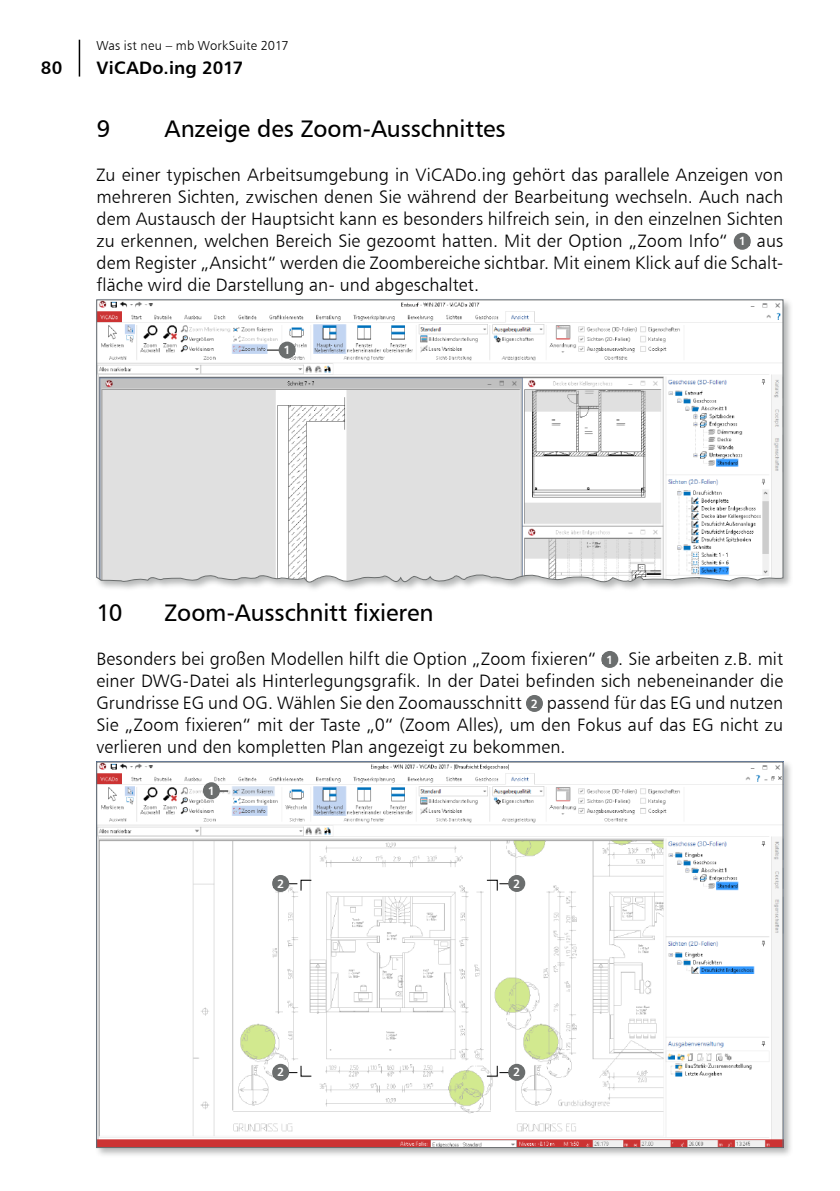
<style>
.page{position:relative;width:840px;height:1191px;background:#fff}
.page>*{position:absolute;margin:0;border:0;box-sizing:border-box;transform-origin:0 0}
.t1{font:24px "Humanist 777 BT Roman B";letter-spacing:-.005em;color:#000}
._4_Grundtext{font:18px/22px "Humanist 777 BT Light B";letter-spacing:.005em;color:#000;text-align:justify}
.t2{font:18px "Humanist 777 BT Bold B";letter-spacing:.015em;color:#000}
.t3{font:13px "Humanist 777 BT Light B";letter-spacing:.015em;color:#000}
.t4{font:12px "Humanist 777 BT Bold B";color:#fff}
</style>
<div class="page">
<hr style="left:79px;top:40px;width:1px;height:37px;background:#000">
<div style="left:733px;top:233px;width:17px;height:17px;background:#6b6e6e;border-radius:50%"></div>
<div style="left:95px;top:298px;width:697px;height:294px;background:#6b6e6e;opacity:.5"></div>
<svg style="left:96px;top:299px;width:687px;height:285px"></svg>
<svg style="left:278px;top:341px;width:17px;height:17px"></svg>
<div style="left:280px;top:346px;width:14px;height:8px;background:#6b6e6e"></div>
<div style="left:601px;top:651px;width:17px;height:17px;background:#6b6e6e;border-radius:50%"></div>
<svg style="left:525px;top:695px;width:17px;height:17px"></svg>
<div style="left:527px;top:699px;width:14px;height:8px;background:#6b6e6e"></div>
<div style="left:95px;top:760px;width:697px;height:398px;background:#6b6e6e;opacity:.5"></div>
<img style="left:98px;top:764px;width:682px;height:381px">
<div style="left:203px;top:782px;width:17px;height:17px;background:#6b6e6e;border-radius:50%"></div>
<svg style="left:285px;top:879px;width:27px;height:12px"></svg>
<div style="left:272px;top:875px;width:17px;height:17px;background:#6b6e6e;border-radius:50%"></div>
<svg style="left:285px;top:1064px;width:27px;height:13px"></svg>
<div style="left:272px;top:1063px;width:17px;height:17px;background:#6b6e6e;border-radius:50%"></div>
<svg style="left:485px;top:879px;width:27px;height:12px"></svg>
<div style="left:508px;top:875px;width:17px;height:17px;background:#6b6e6e;border-radius:50%"></div>
<svg style="left:485px;top:1064px;width:27px;height:13px"></svg>
<svg style="left:508px;top:1063px;width:17px;height:17px"></svg>
<div style="left:509px;top:1068px;width:14px;height:8px;background:#6b6e6e"></div>
<p class="t3" style="left:96px;top:37px;width:194px">Was ist neu – mb WorkSuite 2017</p>
<p class="t2" style="left:41px;top:56px;width:23px">80</p>
<p class="t2" style="left:96px;top:56px;width:148px">ViCADo.ing 2017</p>
<p class="t1" style="left:96px;top:114px;width:15px">9</p>
<p class="t1" style="left:164px;top:114px;width:342px">Anzeige des Zoom-Ausschnittes</p>
<p class="_4_Grundtext" style="left:96px;top:163px;width:688px">Zu einer typischen Arbeitsumgebung in ViCADo.ing gehört das parallele Anzeigen von mehreren Sichten, zwischen denen Sie während der Bearbeitung wechseln. Auch nach dem Austausch der Hauptsicht kann es besonders hilfreich sein, in den einzelnen Sichten zu erkennen, welchen Bereich Sie gezoomt hatten. Mit der Option „Zoom Info“</p>
<p class="t4" style="left:738px;top:234px;width:9px">1</p>
<p class="_4_Grundtext" style="left:96px;top:229px;width:687px;text-indent:660px">aus dem Register „Ansicht“ werden die Zoombereiche sichtbar. Mit einem Klick auf die Schalt&shy;fläche wird die Darstellung an- und abgeschaltet.</p>
<p class="t4" style="left:283px;top:342px;width:9px">1</p>
<p class="t1" style="left:96px;top:598px;width:28px">10</p>
<p class="t1" style="left:164px;top:598px;width:270px">Zoom-Ausschnitt fixieren</p>
<p class="_4_Grundtext" style="left:96px;top:647px;width:501px">Besonders bei großen Modellen hilft die Option „Zoom fixieren“</p>
<p class="t4" style="left:606px;top:652px;width:9px">1</p>
<p class="_4_Grundtext" style="left:96px;top:647px;width:687px;text-indent:521px">. Sie arbeiten z.B. mit einer DWG-Datei als Hinterlegungsgrafik. In der Datei befinden sich nebeneinander die Grundrisse EG und OG. Wählen Sie den Zoomausschnitt</p>
<p class="_4_Grundtext" style="left:96px;top:691px;width:688px;text-indent:450px">passend für das EG und nutzen Sie „Zoom fixieren“ mit der Taste „0“ (Zoom Alles), um den Fokus auf das EG nicht zu verlieren und den kompletten Plan angezeigt zu bekommen.</p>
<p class="t4" style="left:208px;top:783px;width:9px">1</p>
<p class="t4" style="left:530px;top:696px;width:9px">2</p>
<p class="t4" style="left:277px;top:876px;width:9px">2</p>
<p class="t4" style="left:277px;top:1064px;width:9px">2</p>
<p class="t4" style="left:513px;top:876px;width:9px">2</p>
<p class="t4" style="left:513px;top:1064px;width:9px">2</p>
</div>
